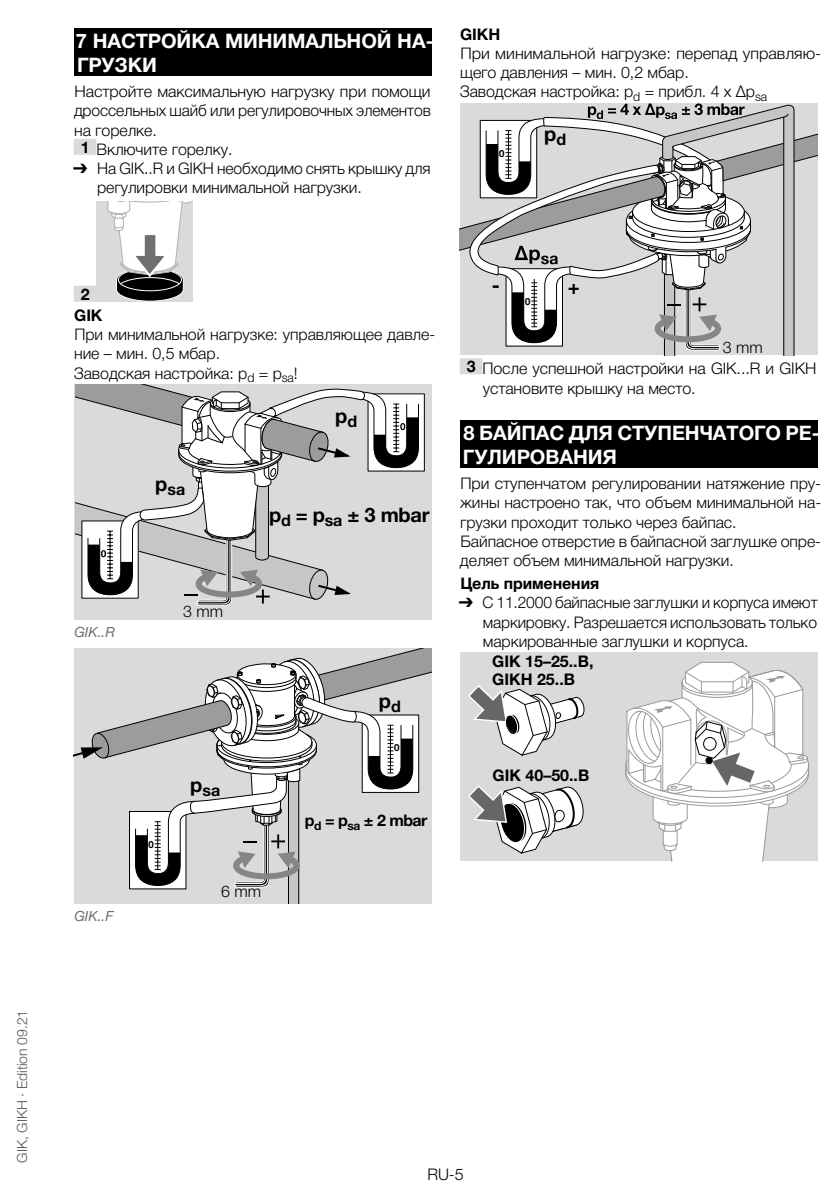
<style>
.page{position:relative;width:840px;height:1191px;background:#fff}
.page>*{position:absolute;margin:0;border:0;box-sizing:border-box;transform-origin:0 0}
.t1{font:700 20px/24px "Helvetica Neue LT Pro";letter-spacing:-.005em;color:#fff}
.t2{font:700 20px "Helvetica Neue LT Pro";color:#000}
.t3{font:700 20px "Helvetica Neue";color:#000}
.t4{font:300 16px/19.2px "Helvetica Neue LT Pro";letter-spacing:-.005em;color:#000}
.t5{font:700 16px/21.2px "Helvetica Neue LT Pro";letter-spacing:-.005em;color:#000;text-align:center}
.t6{font:300 14px "Helvetica Neue LT Pro";letter-spacing:-.005em;color:#575756}
.t7{font:italic 14px "Helvetica Neue LT Pro";letter-spacing:-.005em;color:#6f6f6f}
.t8{font:700 9.8px "Helvetica Neue";color:#000}
.s1{font-weight:700}
.s2{font-family:"Arial Unicode MS";font-weight:400}
</style>
<div class="page">
<div style="left:74px;top:28px;width:357px;height:48px;background:#000"></div>
<div style="left:74px;top:139px;width:22px;height:16px;background:#dadad9"></div>
<div style="left:74px;top:286px;width:22px;height:16px;background:#dadad9"></div>
<svg style="left:96px;top:201px;width:97px;height:101px"></svg>
<div style="left:74px;top:384px;width:357px;height:236px;background:#dadad9"></div>
<div style="left:368px;top:394px;width:56px;height:77px;background:#fff"></div>
<svg style="left:76px;top:384px;width:343px;height:222px"></svg>
<div style="left:459px;top:358px;width:23px;height:16px;background:#dadad9"></div>
<div style="left:459px;top:420px;width:357px;height:48px;background:#000"></div>
<div style="left:459px;top:653px;width:357px;height:208px;background:#dadad9"></div>
<svg style="left:468px;top:785px;width:116px;height:69px"></svg>
<svg style="left:468px;top:685px;width:117px;height:71px"></svg>
<svg style="left:625px;top:662px;width:183px;height:199px"></svg>
<svg style="left:74px;top:648px;width:357px;height:255px;background:#c8c8c8"></svg>
<svg style="left:459px;top:103px;width:357px;height:252px"></svg>
<p class="t6" style="left:13px;top:1162px;width:154px;rotate:-90deg">GIK, GIKH · Edition 09.21</p>
<p class="t1" style="left:76px;top:28px;width:182px">7 НАСТРОЙКА МИНИ</p>
<p class="t1" style="left:287px;top:28px;width:148px">МАЛЬНОЙ НА-</p>
<p class="t1" style="left:77px;top:52px;width:79px">ГРУЗКИ</p>
<p class="t4" style="left:74px;top:82px;width:357px">Настройте максимальную нагрузку при помощи</p>
<p class="t4" style="left:74px;top:101px;width:358px">дроссельных шайб или регулировочных элементов</p>
<p class="t4" style="left:74px;top:120px;width:84px">на горелке.</p>
<p class="t4" style="left:81px;top:139px;width:153px"><span class="s1">1</span> Включите горелку.</p>
<p class="t4" style="left:97px;top:158px;width:335px;text-indent:-24px"><span class="s2">➔</span> На GIK..R и GIKH необходимо снять крышку для регулировки минимальной нагрузки.</p>
<p class="t5" style="left:460px;top:23px;width:42px">GIKH</p>
<p class="t4" style="left:459px;top:43px;width:363px">При минимальной нагрузке: перепад управляю&shy;щего давления – мин. 0,2 мбар.<br>Заводская настройка: p<sub>d</sub> = прибл. 4 x Δp<sub>sa</sub></p>
<p class="t2" style="left:544px;top:121px;width:23px">p<sub>d</sub></p>
<p class="t5" style="left:74px;top:283px;width:30px">2<br>GIK</p>
<p class="t4" style="left:74px;top:324px;width:363px">При минимальной нагрузке: управляющее давле&shy;ние – мин. 0,5 мбар.<br>Заводская настройка: p<sub>d</sub> = p<sub>sa</sub>!</p>
<p class="t2" style="left:335px;top:403px;width:23px">p<sub>d</sub></p>
<p class="t7" style="left:74px;top:623px;width:42px">GIK..R</p>
<p class="t7" style="left:74px;top:907px;width:41px">GIK..F</p>
<p class="t5" style="left:155px;top:478px;width:31px"><sup>p</sup>sa</p>
<p class="t4" style="left:183px;top:601px;width:41px">3 mm</p>
<p class="t2" style="left:269px;top:502px;width:162px">p<sub>d</sub> = p<sub>sa</sub> ± 3 mbar</p>
<p class="t5" style="left:190px;top:779px;width:31px"><sup>p</sup>sa</p>
<p class="t4" style="left:221px;top:881px;width:41px">6 mm</p>
<p class="t2" style="left:378px;top:688px;width:23px">p<sub>d</sub></p>
<p class="t8" style="left:394px;top:740px;width:7px">0</p>
<p class="t5" style="left:305px;top:809px;width:124px">p<sub>d</sub> = p<sub>sa</sub> ± 2 mbar</p>
<p class="t3" style="left:491px;top:269px;width:10px">-</p>
<p class="t3" style="left:567px;top:271px;width:13px">+</p>
<p class="t4" style="left:466px;top:336px;width:351px;line-height:21.6px;text-indent:256px">3 mm<br><span class="s1">3</span> После успешной настройки на GIK...R и GIKH</p>
<p class="t4" style="left:482px;top:378px;width:214px">установите крышку на место.</p>
<p class="t1" style="left:462px;top:420px;width:358px">8 БАЙПАС ДЛЯ СТУПЕН ЧАТОГО РЕ -<br>ГУЛИРО</p>
<p class="t1" style="left:545px;top:444px;width:29px">ВАНИ</p>
<p class="t1" style="left:602px;top:444px;width:16px">Я</p>
<p class="t4" style="left:459px;top:473px;width:362px">При ступенчатом регулировании натяжение пру&shy;жины настроено так, что объем минимальной на&shy;грузки проходит только через байпас.<br>Байпасное отверстие в байпасной заглушке опре&shy;деляет объем минимальной нагрузки.</p>
<p class="t5" style="left:460px;top:572px;width:140px">Цель применения</p>
<p class="t4" style="left:482px;top:593px;width:336px;text-align:justify;text-indent:-24px"><span class="s2">➔</span> С 11.2000 байпасные заглушки и корпуса имеют маркировку. Разрешается использовать только маркированные заглушки и корпуса.</p>
<p class="t5" style="left:492px;top:651px;width:103px;line-height:18px;text-align:left">GIK 15–25..B,<br>GIKH 25..B</p>
<p class="t5" style="left:492px;top:764px;width:98px">GIK 40–50..B</p>
<p class="t4" style="left:427px;top:1164px;width:38px">RU-5</p>
</div>
